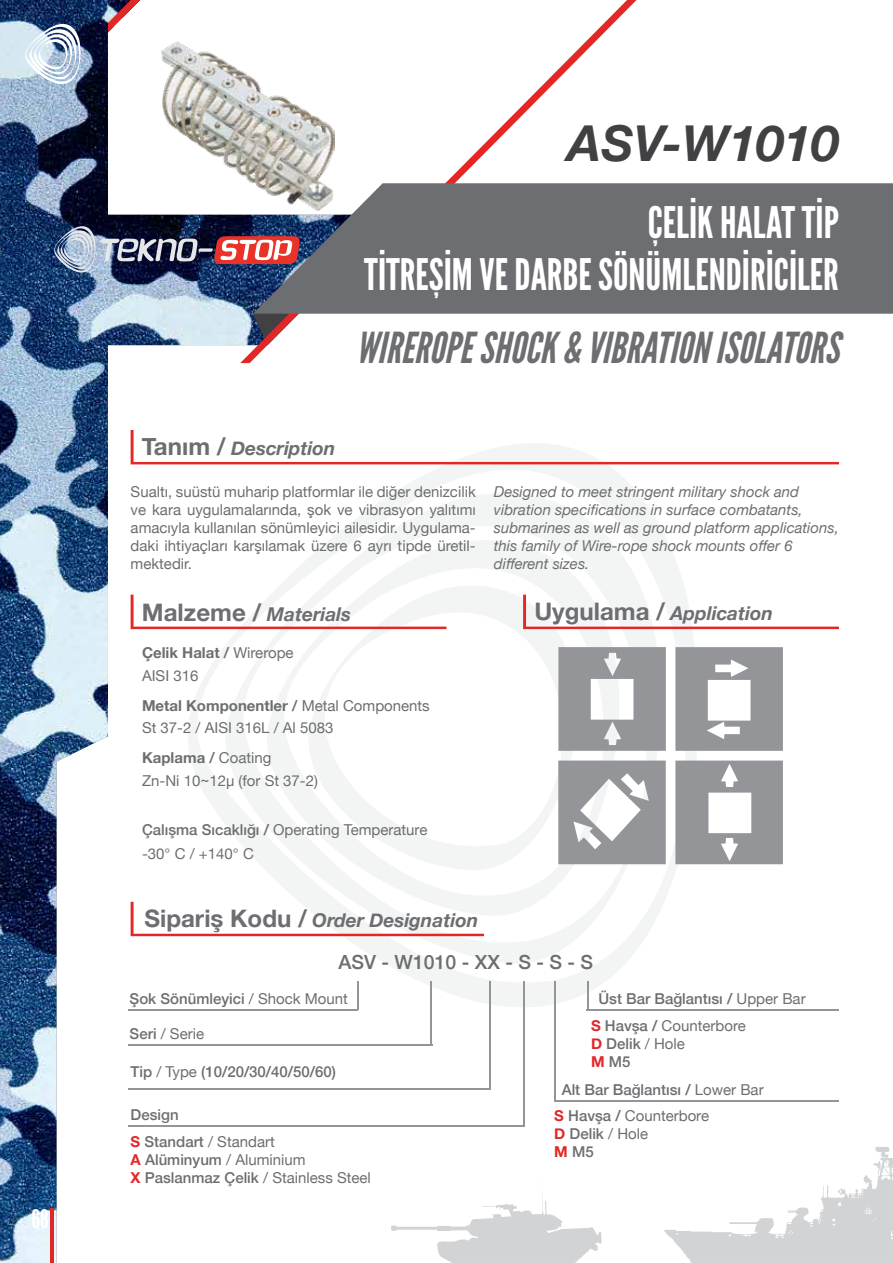
<style>
.page{position:relative;width:893px;height:1263px;background:#fff}
.page>*{position:absolute;margin:0;border:0;box-sizing:border-box;transform-origin:0 0}
.t1{font:italic 700 49.5px "Helvetica Neue";color:#414042}
.t2{font:43.35px/52.1px "League Gothic";color:#fff;text-align:right}
.t3{font:italic 42.6px "League Gothic";color:#6d6e71}
.t4{font:25.5px "League Gothic";color:#fff}
.t5{font:500 19.5px "Helvetica Neue";color:#6d6e71}
.t6{font:italic 700 19.05px "Helvetica Neue";color:#6d6e71}
.t7{font:15px/18px "Helvetica Neue";color:#6d6e71}
.t8{font:italic 15px/18px "Helvetica Neue";color:#6d6e71}
.t9{font:500 15px "Helvetica Neue";color:#6d6e71}
.s1{font-style:normal;font-size:24.15px}
.s2{font-weight:700}
.s3{font-weight:500}
.s4{font-weight:400}
.s5{font-weight:700;color:#e32726}
</style>
<div class="page">
<svg style="left:397px;top:464px;width:303px;height:545px"></svg>
<svg style="left:397px;top:1196px;width:205px;height:67px"></svg>
<svg style="left:664px;top:1147px;width:229px;height:116px"></svg>
<img style="left:0;top:0;width:397px;height:1263px">
<svg style="left:108px;top:0;width:32px;height:32px"></svg>
<svg style="left:342px;top:0;width:294px;height:183px"></svg>
<div style="left:253px;top:183px;width:640px;height:131px;background:#6d6e71"></div>
<hr style="left:50px;top:1209px;width:4px;height:54px;background:#e32726">
<svg style="left:131px;top:430px;width:708px;height:34px"></svg>
<svg style="left:131px;top:595px;width:315px;height:34px"></svg>
<svg style="left:523px;top:595px;width:316px;height:34px"></svg>
<svg style="left:558px;top:647px;width:108px;height:104px"></svg>
<svg style="left:675px;top:647px;width:108px;height:104px"></svg>
<svg style="left:675px;top:760px;width:108px;height:104px"></svg>
<svg style="left:558px;top:760px;width:108px;height:104px"></svg>
<hr style="left:587px;top:1009px;width:252px;height:2px;background:#939598">
<hr style="left:128px;top:1009px;width:229px;height:2px;background:#939598">
<hr style="left:554px;top:1100px;width:285px;height:1px;background:#939598">
<hr style="left:128px;top:1125px;width:397px;height:2px;background:#939598">
<hr style="left:128px;top:1088px;width:362px;height:1px;background:#939598">
<hr style="left:128px;top:1044px;width:304px;height:2px;background:#939598">
<hr style="left:587px;top:981px;width:2px;height:29px;background:#939598">
<hr style="left:357px;top:981px;width:2px;height:29px;background:#939598">
<hr style="left:554px;top:981px;width:2px;height:120px;background:#939598">
<hr style="left:523px;top:981px;width:2px;height:146px;background:#939598">
<hr style="left:489px;top:981px;width:1px;height:108px;background:#939598">
<hr style="left:430px;top:981px;width:2px;height:65px;background:#939598">
<svg style="left:131px;top:902px;width:353px;height:34px"></svg>
<img style="left:161px;top:42px;width:174px;height:168px">
<svg style="left:21px;top:12px;width:62px;height:82px;background:#99abc2"></svg>
<svg style="left:51px;top:215px;width:346px;height:148px"></svg>
<h3 class="t4" style="left:32px;top:1203px;width:19px">68</h3>
<h1 class="t1" style="left:568px;top:104px;width:273px">ASV-W1010</h1>
<h2 class="t2" style="left:364px;top:197px;width:476px">ÇELİK HALAT TİP<br>TİTREŞİM VE DARBE SÖNÜMLENDİRİCİLER</h2>
<h3 class="t3" style="left:356px;top:323px;width:484px">WIREROPE SHOCK &amp; VIBRATION ISOLATORS</h3>
<p class="t6" style="left:142px;top:433px;width:195px"><span class="s1">Tanım /</span> Description</p>
<p class="t7" style="left:131px;top:483px;width:347px;text-align:justify">Sualtı, suüstü muharip platformlar ile diğer denizcilik ve kara uygulamalarında, şok ve vibrasyon yalıtımı amacıyla kullanılan sönümleyici ailesidir. Uygulama&shy;daki ihtiyaçları karşılamak üzere 6 ayrı tipde üretil&shy;mektedir.</p>
<p class="t8" style="left:494px;top:483px;width:347px">Designed to meet stringent military shock and vibration specifications in surface combatants, submarines as well as ground platform applications, this family of Wire-rope shock mounts offer 6 different sizes.</p>
<p class="t6" style="left:142px;top:599px;width:211px"><span class="s1">Malzeme /</span> Materials</p>
<p class="t7" style="left:142px;top:643px;width:153px;line-height:22.5px"><span class="s2">Çelik Halat</span> <span class="s3">/</span> Wirerope<br>AISI 316</p>
<p class="t7" style="left:142px;top:695px;width:289px;line-height:22.5px"><span class="s2">Metal Komponentler</span> <span class="s3">/</span> Metal Components<br>St 37-2 / AISI 316L / Al 5083</p>
<p class="t7" style="left:142px;top:748px;width:177px;line-height:22.5px"><span class="s2">Kaplama</span> <span class="s3">/</span> Coating<br>Zn-Ni 10~12μ (for St 37-2)</p>
<p class="t7" style="left:142px;top:819px;width:287px;line-height:24px"><span class="s3">Çalışma Sıcaklığı /</span> Operating Temperature -30° C / +140° C</p>
<p class="t6" style="left:534px;top:598px;width:240px"><span class="s1">Uygulama /</span> Application</p>
<p class="t6" style="left:144px;top:905px;width:335px"><span class="s1">Sipariş Kodu /</span> Order Designation</p>
<h3 class="t5" style="left:339px;top:946px;width:256px">ASV - W1010 - XX - S - S - S</h3>
<p class="t9" style="left:130px;top:987px;width:220px">Şok Sönümleyici <span class="s4">/ Shock Mount</span></p>
<p class="t7" style="left:130px;top:1026px;width:76px"><span class="s3">Seri</span> / Serie</p>
<p class="t9" style="left:131px;top:1060px;width:207px">Tip <span class="s4">/ Type</span> (10/20/30/40/50/60)</p>
<p class="t9" style="left:598px;top:987px;width:209px">Üst Bar Bağlantısı / <span class="s4">Upper Bar</span></p>
<p class="t7" style="left:591px;top:1017px;width:156px"><span class="s5">S</span> <span class="s3">Havşa /</span> Counterbore<br><span class="s5">D</span> <span class="s3">Delik</span> / Hole<br><span class="s5">M</span> <span class="s3">M5</span></p>
<p class="t9" style="left:131px;top:1103px;width:50px">Design</p>
<p class="t7" style="left:131px;top:1133px;width:242px"><span class="s5">S</span> <span class="s3">Standart</span> / Standart<br><span class="s5">A</span> <span class="s3">Alüminyum</span> / Aluminium<br><span class="s5">X</span> <span class="s3">Paslanmaz Çelik</span> / Stainless Steel</p>
<p class="t9" style="left:562px;top:1077px;width:203px">Alt Bar Bağlantısı / <span class="s4">Lower Bar</span></p>
<p class="t7" style="left:554px;top:1108px;width:156px"><span class="s5">S</span> <span class="s3">Havşa /</span> Counterbore<br><span class="s5">D</span> <span class="s3">Delik</span> / Hole<br><span class="s5">M</span> <span class="s3">M5</span></p>
</div>
